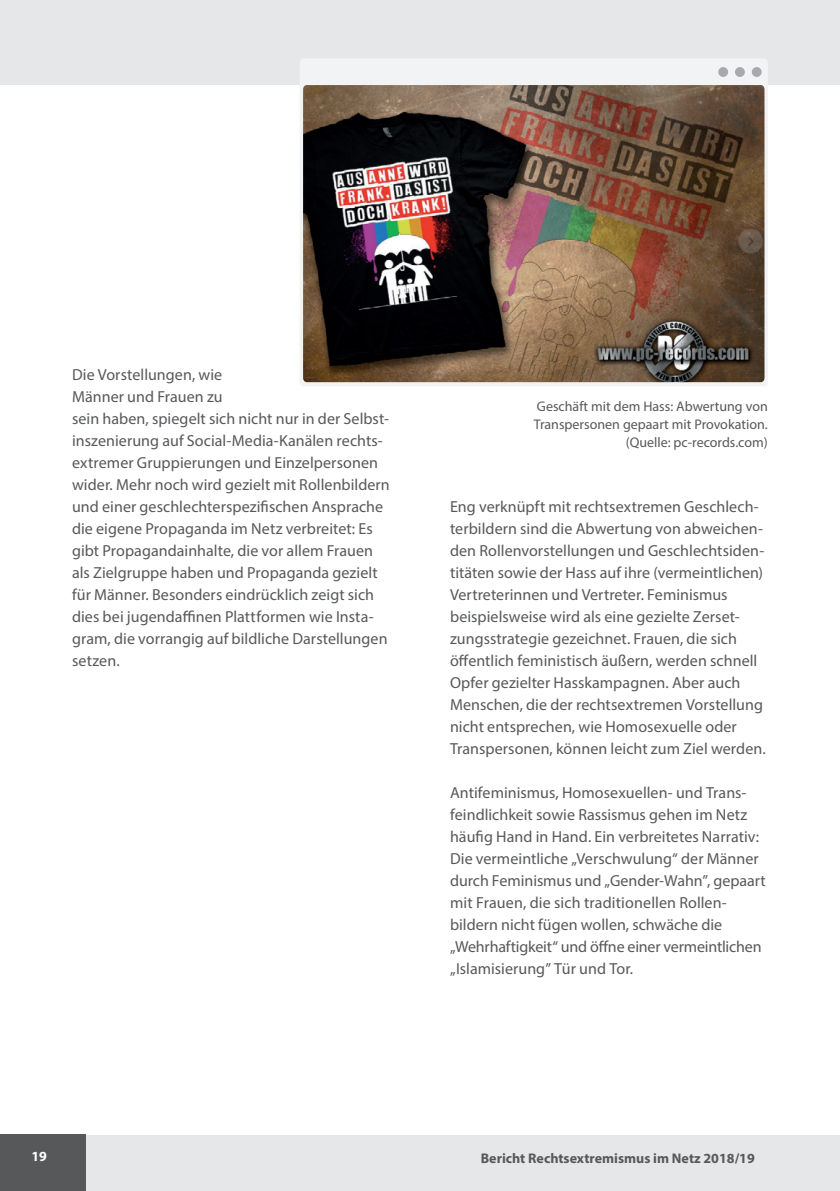
<style>
.page{position:relative;width:840px;height:1191px;background:#fff}
.page>*{position:absolute;margin:0;border:0;box-sizing:border-box;transform-origin:0 0}
.t1{font:16px/22px "Myriad Pro";letter-spacing:.005em;color:#57585a}
.t2{font:14px "Myriad Pro";color:#57585a}
.t3{font:700 14px "Myriad Pro";color:#57585a}
.t4{font:700 14px "Myriad Pro";color:#fff}
</style>
<div class="page">
<div style="left:0;top:0;width:839px;height:1191px;background:#e6e7e9"></div>
<div style="left:0;top:85px;width:839px;height:1049px;background:#fff"></div>
<div style="left:0;top:1134px;width:85px;height:57px;background:#57585a"></div>
<div style="left:300px;top:59px;width:467px;height:327px;background:#f2f3f4"></div>
<img style="left:303px;top:85px;width:461px;height:297px">
<svg style="left:717px;top:67px;width:10px;height:10px"></svg>
<div style="left:734px;top:67px;width:10px;height:10px;background:#a8a9ad;border-radius:50%"></div>
<div style="left:751px;top:67px;width:10px;height:10px;background:#a8a9ad;border-radius:50%"></div>
<p class="t1" style="left:72px;top:363px;width:152px">Die Vorstellungen, wie</p>
<p class="t1" style="left:72px;top:385px;width:152px">Männer und Frauen zu</p>
<p class="t1" style="left:72px;top:407px;width:318px">sein haben, spiegelt sich nicht nur in der Selbst-</p>
<p class="t1" style="left:72px;top:429px;width:312px">inszenierung auf Social-Media-Kanälen rechts-</p>
<p class="t1" style="left:72px;top:451px;width:319px">extremer Gruppierungen und Einzelpersonen wider. Mehr noch wird gezielt mit Rollenbildern und einer geschlechterspezifischen Ansprache die eigene Propaganda im Netz verbreitet: Es gibt Propagandainhalte, die vor allem Frauen als Zielgruppe haben und Propaganda gezielt für Männer. Besonders eindrücklich zeigt sich dies bei jugendaffinen Plattformen wie Insta&shy;gram, die vorrangig auf bildliche Darstellungen setzen.</p>
<p class="t2" style="left:536px;top:398px;width:232px">Geschäft mit dem Hass: Abwertung von</p>
<p class="t2" style="left:533px;top:416px;width:235px">Transpersonen gepaart mit Provokation.</p>
<p class="t2" style="left:625px;top:434px;width:143px">(Quelle: pc-records.com)</p>
<p class="t1" style="left:450px;top:495px;width:315px">Eng verknüpft mit rechtsextremen Geschlech&shy;terbildern sind die Abwertung von abweichen&shy;den Rollenvorstellungen und Geschlechtsiden&shy;titäten sowie der Hass auf ihre (vermeintlichen)<br>Vertreterinnen und Vertreter. Feminismus beispielsweise wird als eine gezielte Zerset-</p>
<p class="t1" style="left:450px;top:627px;width:317px">zungsstrategie gezeichnet. Frauen, die sich öffentlich feministisch äußern, werden schnell Opfer gezielter Hasskampagnen. Aber auch Menschen, die der rechtsextremen Vorstellung nicht entsprechen, wie Homosexuelle oder Transpersonen, können leicht zum Ziel werden.</p>
<p class="t1" style="left:450px;top:781px;width:317px">Antifeminismus, Homosexuellen- und Trans&shy;feindlichkeit sowie Rassismus gehen im Netz häufig Hand in Hand. Ein verbreitetes Narrativ:<br>Die vermeintliche „Verschwulung“ der Männer durch Feminismus und „Gender-Wahn”, gepaart mit Frauen, die sich traditionellen Rollen-</p>
<p class="t1" style="left:450px;top:913px;width:273px">bildern nicht fügen wollen, schwäche die</p>
<p class="t1" style="left:450px;top:935px;width:313px">„Wehrhaftigkeit“ und öffne einer vermeintlichen</p>
<p class="t1" style="left:450px;top:957px;width:185px">„Islamisierung” Tür und Tor.</p>
<p class="t4" style="left:32px;top:1146px;width:17px">19</p>
<p class="t3" style="left:480px;top:1149px;width:275px">Bericht Rechtsextremismus im Netz 2018/19</p>
</div>
